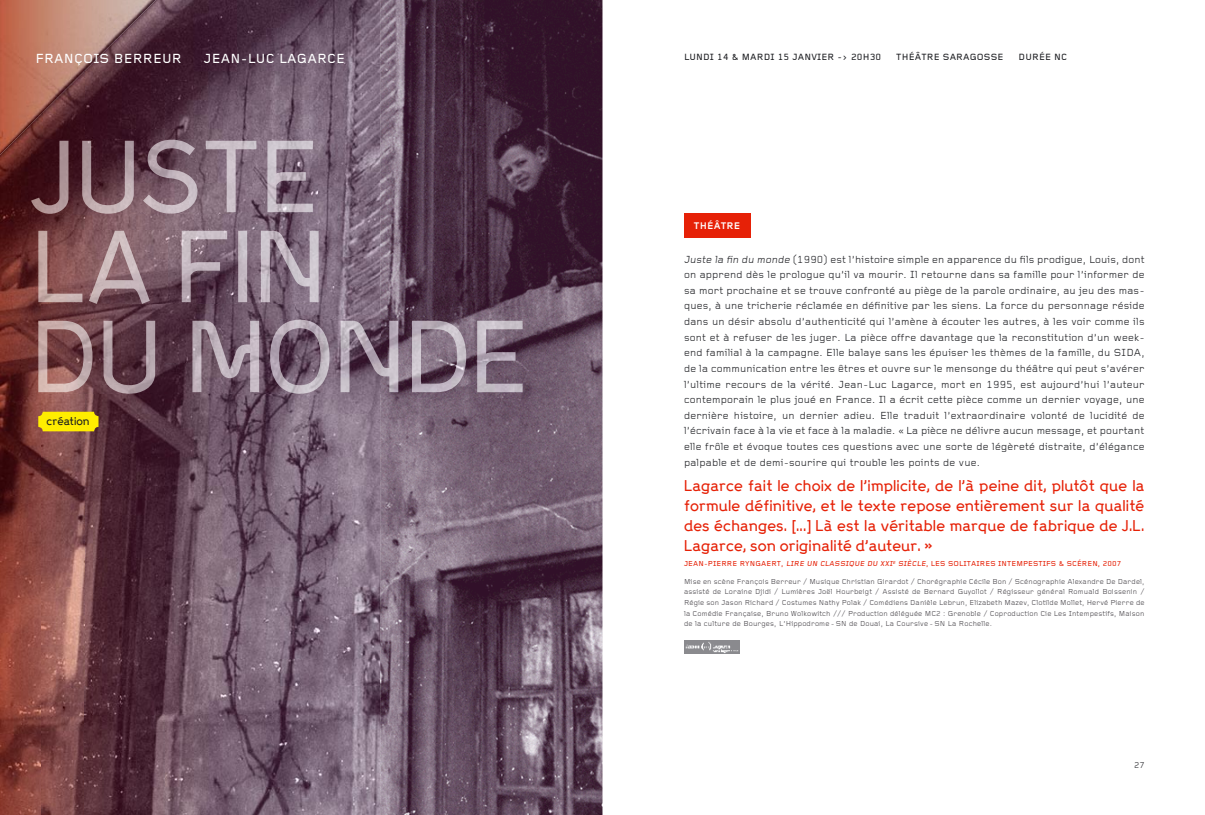
<style>
.page{position:relative;width:1205px;height:815px;background:#fff}
.page>*{position:absolute;margin:0;border:0;box-sizing:border-box;transform-origin:0 0}
.t1{font:500 13.75px/20px "Progress";letter-spacing:.01em;color:#e62107;text-align:justify}
.t2{font:500 13.75px "Foundry Gridnik";letter-spacing:.015em;color:#fff}
.t3{font:10.62px/15.6px "Foundry Gridnik";letter-spacing:.015em;color:#1b1c20;text-align:justify}
.t4{font:500 10px "Progress";color:#1b1c20}
.t5{font:700 10px "Foundry Gridnik";letter-spacing:.015em;color:#fff}
.t6{font:500 9.38px "Foundry Gridnik";letter-spacing:.015em;color:#1b1c20}
.t7{font:8.75px "Foundry Gridnik";color:#1b1c20}
.t8{font:7.5px/10.6px "Foundry Gridnik";letter-spacing:.015em;color:#454247;text-align:justify}
.t9{font:500 7.5px "Foundry Gridnik";letter-spacing:.015em;color:#e62107}
</style>
<div class="page">
<img style="left:380px;top:0;width:222px;height:815px">
<img style="left:85px;top:0;width:295px;height:257px">
<img style="left:42px;top:214px;width:43px;height:17px">
<img style="left:0;top:155px;width:42px;height:660px">
<img style="left:296px;top:257px;width:84px;height:63px">
<img style="left:42px;top:304px;width:254px;height:16px">
<img style="left:42px;top:394px;width:338px;height:421px">
<img style="left:0;top:0;width:156px;height:155px">
<div style="left:684px;top:213px;width:66px;height:24px;background:#e62107"></div>
<img style="left:31px;top:140px;width:287px;height:74px">
<img style="left:38px;top:231px;width:288px;height:73px">
<img style="left:380px;top:320px;width:143px;height:74px">
<img style="left:38px;top:320px;width:342px;height:74px">
<img style="left:684px;top:641px;width:55px;height:13px">
<div style="left:38px;top:412px;width:61px;height:19px;background:#ffed00;border-radius:4px"></div>
<p class="t2" style="left:35px;top:51px;width:148px">FRANÇOIS BERREUR</p>
<p class="t2" style="left:204px;top:51px;width:142px">JEAN-LUC LAGARCE</p>
<p class="t4" style="left:47px;top:414px;width:44px">création</p>
<p class="t6" style="left:684px;top:51px;width:199px">LUNDI 14 &amp; MARDI 15 JANVIER -&gt; 20H30</p>
<p class="t6" style="left:896px;top:51px;width:109px">THÉÂTRE SARAGOSSE</p>
<p class="t6" style="left:1018px;top:51px;width:50px">DURÉE NC</p>
<p class="t5" style="left:694px;top:220px;width:48px">THÉÂTRE</p>
<p class="t3" style="left:684px;top:252px;width:462px">Juste la fin du monde (1990) est l’histoire simple en apparence du fils prodigue, Louis, dont on apprend dès le prologue qu’il va mourir. Il retourne dans sa famille pour l’informer de sa mort prochaine et se trouve confronté au piège de la parole ordinaire, au jeu des mas&shy;ques, à une tricherie réclamée en définitive par les siens. La force du personnage réside dans un désir absolu d’authenticité qui l’amène à écouter les autres, à les voir comme ils sont et à refuser de les juger. La pièce offre davantage que la reconstitution d’un week&shy;end familial à la campagne. Elle balaye sans les épuiser les thèmes de la famille, du SIDA, de la communication entre les êtres et ouvre sur le mensonge du théâtre qui peut s’avérer l’ultime recours de la vérité. Jean-Luc Lagarce, mort en 1995, est aujourd’hui l’auteur contemporain le plus joué en France. Il a écrit cette pièce comme un dernier voyage, une dernière histoire, un dernier adieu. Elle traduit l’extraordinaire volonté de lucidité de l’écrivain face à la vie et face à la maladie. « La pièce ne délivre aucun message, et pourtant elle frôle et évoque toutes ces questions avec une sorte de légèreté distraite, d’élégance palpable et de demi-sourire qui trouble les points de vue.</p>
<p class="t1" style="left:684px;top:476px;width:462px">Lagarce fait le choix de l’implicite, de l’à peine dit, plutôt que la formule définitive, et le texte repose entièrement sur la qualité des échanges. [...] Là est la véritable marque de fabrique de J.L.<br>Lagarce, son originalité d’auteur. »</p>
<p class="t9" style="left:684px;top:559px;width:439px">JEAN-PIERRE RYNGAERT, LIRE UN CLASSIQUE DU XXI<sup>E</sup> SIÈCLE, LES SOLITAIRES INTEMPESTIFS &amp; SCÉREN, 2007</p>
<p class="t8" style="left:684px;top:576px;width:462px">Mise en scène François Berreur / Musique Christian Girardot / Chorégraphie Cécile Bon / Scénographie Alexandre De Dardel, assisté de Loraine Djidi / Lumières Joël Hourbeigt / Assisté de Bernard Guyollot / Régisseur général Romuald Boissenin / Régie son Jason Richard / Costumes Nathy Polak / Comédiens Danièle Lebrun, Elizabeth Mazev, Clotilde Mollet, Hervé Pierre de la Comédie Française, Bruno Wolkowitch /// Production déléguée MC2 : Grenoble / Coproduction Cie Les Intempestifs, Maison de la culture de Bourges, L’Hippodrome - SN de Douai, La Coursive - SN La Rochelle.</p>
<p class="t7" style="left:1134px;top:760px;width:12px">27</p>
</div>
